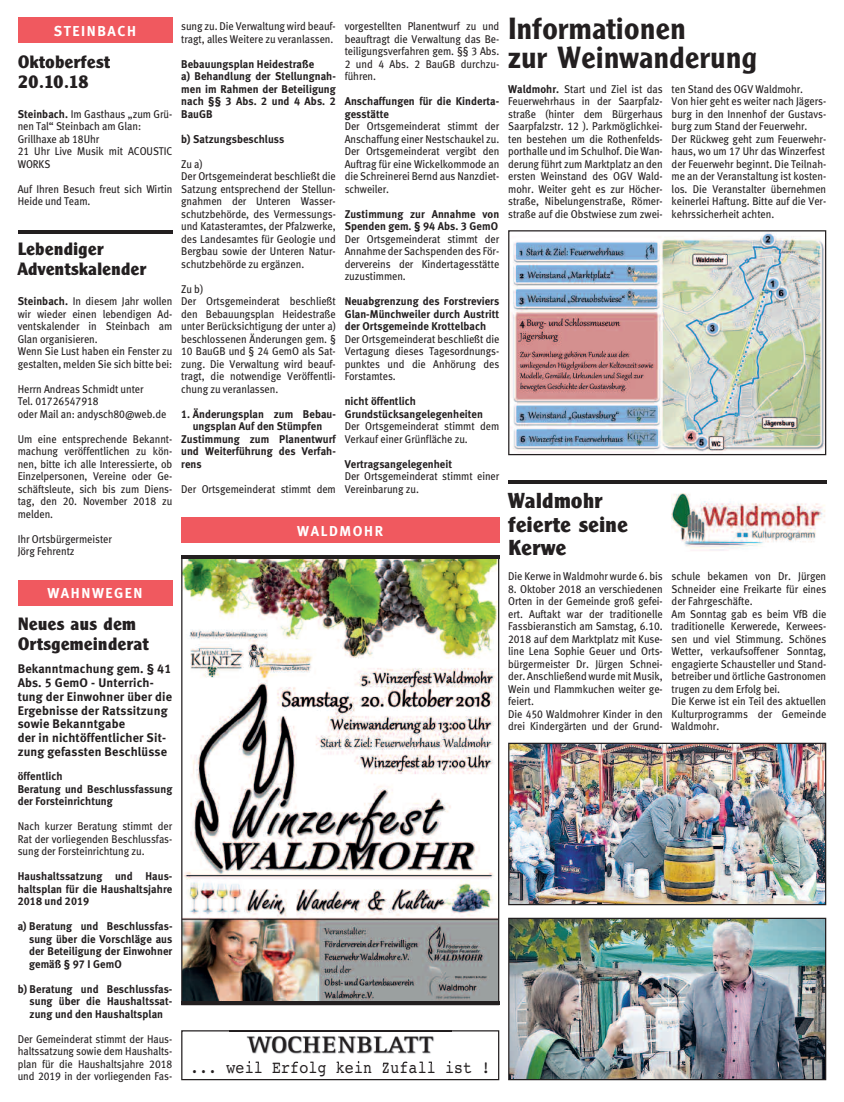
<style>
.page{position:relative;width:844px;height:1102px;background:#fff}
.page>*{position:absolute;margin:0;border:0;box-sizing:border-box;transform-origin:0 0}
.t1{font:600 30px/28.8px "M Clearface Gothic";letter-spacing:.01em;color:#231f20}
.t2{font:700 21.25px/23.8px "M Clearface Gothic";letter-spacing:.01em;color:#231f20}
.t3{font:700 17.5px/20px "M Clearface Gothic";letter-spacing:.01em;color:#231f20}
.t4{font:17.5px "Courier";letter-spacing:.01em;color:#231f20;scale:.85 1}
.t5{font:14.38px "Meta Bold LF";letter-spacing:.11em;color:#fff}
.t6{font:12.5px/13.8px "Meta Bold LF";letter-spacing:.01em;color:#231f20}
.t7{font:11.25px/12.5px "Meta Book LF";letter-spacing:-.005em;color:#231f20;scale:.92 1}
.t8{font:11.25px/12.5px "Meta Bold LF";letter-spacing:.005em;color:#231f20;scale:.96 1}
.s1{font-family:"Meta Bold LF"}
</style>
<div class="page">
<div style="left:18px;top:18px;width:154px;height:25px;background:#f0595f"></div>
<hr style="left:18px;top:230px;width:154px;height:4px;background:#231f20">
<div style="left:18px;top:580px;width:154px;height:25px;background:#f0595f"></div>
<div style="left:181px;top:518px;width:318px;height:25px;background:#f0595f"></div>
<img style="left:183px;top:559px;width:314px;height:443px">
<img style="left:510px;top:232px;width:314px;height:220px">
<div style="left:508px;top:230px;width:318px;height:225px;border:1px solid #231f20"></div>
<hr style="left:181px;top:555px;width:318px;height:4px;background:#231f20">
<hr style="left:181px;top:1002px;width:318px;height:3px;background:#231f20">
<img style="left:510px;top:745px;width:314px;height:158px">
<div style="left:508px;top:743px;width:318px;height:162px;border:1px solid #231f20"></div>
<img style="left:510px;top:920px;width:314px;height:158px">
<div style="left:508px;top:918px;width:318px;height:162px;border:1px solid #231f20"></div>
<img style="left:672px;top:493px;width:153px;height:58px">
<hr style="left:508px;top:480px;width:318px;height:4px;background:#231f20">
<div style="left:181px;top:1030px;width:318px;height:50px;border:1px solid #231f20"></div>
<img style="left:246px;top:1036px;width:205px;height:28px">
<img style="left:229px;top:1030px;width:222px;height:2px">
<img style="left:248px;top:1061px;width:64px;height:3px">
<p class="t5" style="left:54px;top:25px;width:84px">STEINBACH</p>
<h3 class="t3" style="left:18px;top:53px;width:94px">Oktoberfest<br>20.10.18</h3>
<p class="t7" style="left:18px;top:109px;width:170px"><span class="s1">Steinbach.</span> Im Gasthaus „zum Grü&shy;nen Tal“ Steinbach am Glan:<br>Grillhaxe ab 18Uhr<br>21 Uhr Live Musik mit ACOUSTIC<br>WORKS</p>
<p class="t7" style="left:18px;top:184px;width:170px">Auf Ihren Besuch freut sich Wirtin<br>Heide und Team.</p>
<h3 class="t3" style="left:18px;top:241px;width:130px">Lebendiger<br>Adventskalender</h3>
<p class="t7" style="left:18px;top:296px;width:170px"><span class="s1">Steinbach.</span> In diesem Jahr wollen wir wieder einen lebendigen Ad&shy;ventskalender in Steinbach am<br>Glan organisieren.<br>Wenn Sie Lust haben ein Fenster zu gestalten, melden Sie sich bitte bei:</p>
<p class="t7" style="left:18px;top:384px;width:163px">Herrn Andreas Schmidt unter<br>Tel. 01726547918<br>oder Mail an: andysch80@web.de</p>
<p class="t7" style="left:18px;top:434px;width:170px;text-align:justify">Um eine entsprechende Bekannt&shy;machung veröffentlichen zu kön&shy;nen, bitte ich alle Interessierte, ob Einzelpersonen, Vereine oder Ge&shy;schäftsleute, sich bis zum Diens&shy;tag, den 20. November 2018 zu melden.</p>
<p class="t7" style="left:18px;top:534px;width:104px">Ihr Ortsbürgermeister<br>Jörg Fehrentz</p>
<p class="t5" style="left:47px;top:588px;width:97px">WAHNWEGEN</p>
<h3 class="t3" style="left:18px;top:616px;width:132px">Neues aus dem<br>Ortsgemeinderat</h3>
<p class="t6" style="left:18px;top:663px;width:156px">Bekanntmachung gem. § 41<br>Abs. 5 GemO - Unterrich&shy;tung der Einwohner über die<br>Ergebnisse der Ratssitzung sowie Bekanntgabe<br>der in nichtöffentlicher Sit&shy;zung gefassten Beschlüsse</p>
<p class="t8" style="left:18px;top:771px;width:163px">öffentlich<br>Beratung und Beschlussfassung der Forsteinrichtung</p>
<p class="t7" style="left:18px;top:821px;width:170px;text-align:justify">Nach kurzer Beratung stimmt der Rat der vorliegenden Beschlussfas&shy;sung der Forsteinrichtung zu.</p>
<p class="t8" style="left:18px;top:871px;width:163px;text-align:justify">Haushaltssatzung und Haus&shy;haltsplan für die Haushaltsjahre 2018 und 2019</p>
<p class="t8" style="left:29px;top:921px;width:151px;text-align:justify;text-indent:-11px">a) Beratung und Beschlussfas&shy;sung über die Vorschläge aus der Beteiligung der Einwohner gemäß § 97 I GemO</p>
<p class="t8" style="left:30px;top:984px;width:150px;text-align:justify;text-indent:-12px">b) Beratung und Beschlussfas&shy;sung über die Haushaltssat&shy;zung und den Haushaltsplan</p>
<p class="t7" style="left:18px;top:1034px;width:170px;text-align:justify">Der Gemeinderat stimmt der Haus&shy;haltssatzung sowie dem Haushalts&shy;plan für die Haushaltsjahre 2018 und 2019 in der vorliegenden Fas-</p>
<p class="t7" style="left:181px;top:21px;width:169px">sung zu. Die Verwaltung wird beauf&shy;tragt, alles Weitere zu veranlassen.</p>
<p class="t8" style="left:181px;top:59px;width:163px">Bebauungsplan Heidestraße<br>a) Behandlung der Stellungnah&shy;men im Rahmen der Beteiligung nach §§ 3 Abs. 2 und 4 Abs. 2<br>BauGB</p>
<p class="t8" style="left:181px;top:134px;width:109px">b) Satzungsbeschluss</p>
<p class="t7" style="left:181px;top:159px;width:170px">Zu a)<br>Der Ortsgemeinderat beschließt die<br>Satzung entsprechend der Stellun&shy;gnahmen der Unteren Wasser&shy;schutzbehörde, des Vermessungs&shy;und Katasteramtes, der Pfalzwerke, des Landesamtes für Geologie und<br>Bergbau sowie der Unteren Natur&shy;schutzbehörde zu ergänzen.</p>
<p class="t7" style="left:181px;top:284px;width:170px">Zu b)<br>Der Ortsgemeinderat beschließt den Bebauungsplan Heidestraße unter Berücksichtigung der unter a) beschlossenen Änderungen gem. §<br>10 BauGB und § 24 GemO als Sat&shy;zung. Die Verwaltung wird beauf&shy;tragt, die notwendige Veröffentli&shy;chung zu veranlassen.</p>
<p class="t8" style="left:181px;top:409px;width:163px">1. Änderungsplan zum Bebau-</p>
<p class="t8" style="left:193px;top:421px;width:136px">ungsplan Auf den Stümpfen</p>
<p class="t8" style="left:181px;top:434px;width:163px">Zustimmung zum Planentwurf</p>
<p class="t8" style="left:181px;top:446px;width:163px">und Weiterführung des Verfah-</p>
<p class="t8" style="left:181px;top:459px;width:23px">rens</p>
<p class="t7" style="left:181px;top:484px;width:170px">Der Ortsgemeinderat stimmt dem</p>
<p class="t7" style="left:345px;top:21px;width:170px;text-align:justify">vorgestellten Planentwurf zu und beauftragt die Verwaltung das Be&shy;teiligungsverfahren gem. §§ 3 Abs.<br>2 und 4 Abs. 2 BauGB durchzu&shy;führen.</p>
<p class="t8" style="left:345px;top:96px;width:163px">Anschaffungen für die Kinderta&shy;gesstätte</p>
<p class="t7" style="left:345px;top:121px;width:170px;text-align:justify">Der Ortsgemeinderat stimmt der Anschaffung einer Nestschaukel zu.<br>Der Ortsgemeinderat vergibt den Auftrag für eine Wickelkommode an die Schreinerei Bernd aus Nanzdiet&shy;schweiler.</p>
<p class="t8" style="left:345px;top:209px;width:163px">Zustimmung zur Annahme von<br>Spenden gem. § 94 Abs. 3 GemO</p>
<p class="t7" style="left:345px;top:234px;width:170px;text-align:justify">Der Ortsgemeinderat stimmt der Annahme der Sachspenden des För&shy;dervereins der Kindertagesstätte zuzustimmen.</p>
<p class="t8" style="left:345px;top:296px;width:163px;text-align:justify">Neuabgrenzung des Forstreviers Glan-Münchweiler durch Austritt der Ortsgemeinde Krottelbach</p>
<p class="t7" style="left:345px;top:334px;width:170px;text-align:justify">Der Ortsgemeinderat beschließt die Vertagung dieses Tagesordnungs&shy;punktes und die Anhörung des Forstamtes.</p>
<p class="t8" style="left:345px;top:396px;width:146px">nicht öffentlich<br>Grundstücksangelegenheiten</p>
<p class="t7" style="left:345px;top:421px;width:170px">Der Ortsgemeinderat stimmt dem<br>Verkauf einer Grünfläche zu.</p>
<p class="t8" style="left:345px;top:459px;width:113px">Vertragsangelegenheit</p>
<p class="t7" style="left:345px;top:471px;width:170px">Der Ortsgemeinderat stimmt einer<br>Vereinbarung zu.</p>
<p class="t5" style="left:297px;top:525px;width:87px">WALDMOHR</p>
<h1 class="t1" style="left:508px;top:17px;width:250px">Informationen<br>zur Weinwanderung</h1>
<p class="t7" style="left:508px;top:84px;width:170px;text-align:justify"><span class="s1">Waldmohr.</span> Start und Ziel ist das Feuerwehrhaus in der Saarpfalz&shy;straße (hinter dem Bürgerhaus Saarpfalzstr. 12 ). Parkmöglichkei&shy;ten bestehen um die Rothenfelds&shy;porthalle und im Schulhof. Die Wan&shy;derung führt zum Marktplatz an den ersten Weinstand des OGV Wald&shy;mohr. Weiter geht es zur Höcher&shy;straße, Nibelungenstraße, Römer&shy;straße auf die Obstwiese zum zwei-</p>
<p class="t7" style="left:672px;top:84px;width:170px">ten Stand des OGV Waldmohr.<br>Von hier geht es weiter nach Jägers&shy;burg in den Innenhof der Gustavs&shy;burg zum Stand der Feuerwehr.<br>Der Rückweg geht zum Feuerwehr&shy;haus, wo um 17 Uhr das Winzerfest der Feuerwehr beginnt. Die Teilnah&shy;me an der Veranstaltung ist kosten&shy;los. Die Veranstalter übernehmen keinerlei Haftung. Bitte auf die Ver&shy;kehrssicherheit achten.</p>
<h2 class="t2" style="left:508px;top:490px;width:121px">Waldmohr feierte seine<br>Kerwe</h2>
<p class="t7" style="left:508px;top:571px;width:170px">Die Kerwe in Waldmohr wurde 6. bis</p>
<p class="t7" style="left:508px;top:584px;width:170px">8. Oktober 2018 an verschiedenen<br>Orten in der Gemeinde groß gefei&shy;ert. Auftakt war der traditionelle<br>Fassbieranstich am Samstag, 6.10.<br>2018 auf dem Marktplatz mit Kuse&shy;line Lena Sophie Geuer und Orts&shy;bürgermeister Dr. Jürgen Schnei&shy;der. Anschließend wurde mit Musik,<br>Wein und Flammkuchen weiter ge&shy;feiert.<br>Die 450 Waldmohrer Kinder in den drei Kindergärten und der Grund-</p>
<p class="t7" style="left:672px;top:571px;width:170px">schule bekamen von Dr. Jürgen<br>Schneider eine Freikarte für eines der Fahrgeschäfte.<br>Am Sonntag gab es beim VfB die traditionelle Kerwerede, Kerwees&shy;sen und viel Stimmung. Schönes<br>Wetter, verkaufsoffener Sonntag, engagierte Schausteller und Stand&shy;betreiber und örtliche Gastronomen trugen zu dem Erfolg bei.<br>Die Kerwe ist ein Teil des aktuellen<br>Kulturprogramms der Gemeinde<br>Waldmohr.</p>
<h3 class="t4" style="left:190px;top:1057px;width:355px">... weil Erfolg kein Zufall ist !</h3>
</div>
